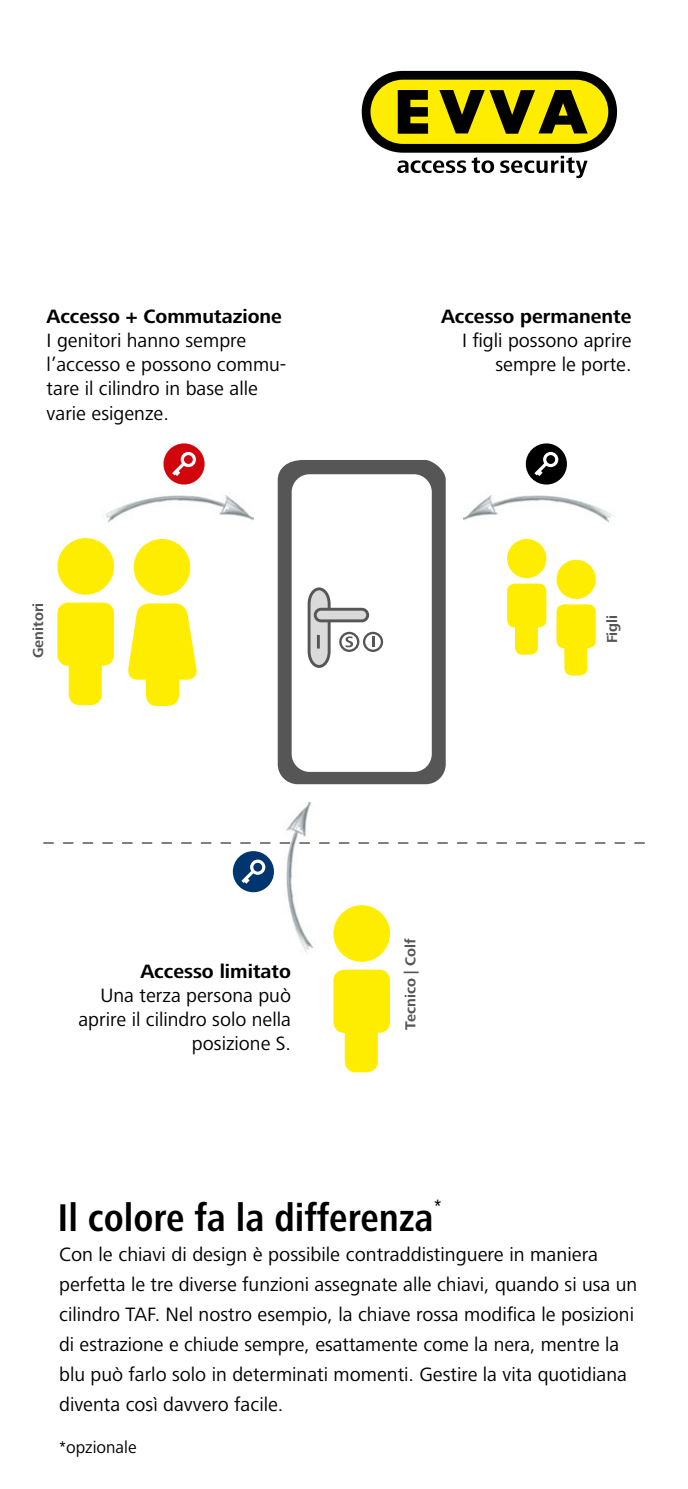
<style>
.page{position:relative;width:688px;height:1489px;background:#fff}
.page>*{position:absolute;margin:0;border:0;box-sizing:border-box;transform-origin:0 0}
.t1{font:700 condensed 40px "Frutiger Next LTCE";color:#000}
.t2{font:20px/24px "Frutiger Next LTCE";color:#000;text-align:right}
.t3{font:700 20px "Frutiger Next LTCE";color:#000}
.t4{font:17.5px "Frutiger Next LTCE";color:#000}
.t5{font:700 15px "Frutiger Next LTCE";color:#565656}
</style>
<div class="page">
<svg style="left:43px;top:842px;width:601px;height:1px"></svg>
<svg style="left:361px;top:71px;width:256px;height:107px"></svg>
<div style="left:233px;top:851px;width:41px;height:41px;background:#003570;border-radius:50%"></div>
<svg style="left:241px;top:859px;width:24px;height:24px"></svg>
<div style="left:525px;top:443px;width:41px;height:41px;background:#000;border-radius:50%"></div>
<svg style="left:534px;top:452px;width:24px;height:24px"></svg>
<div style="left:163px;top:443px;width:41px;height:41px;background:#d1050c;border-radius:50%"></div>
<svg style="left:172px;top:452px;width:24px;height:24px"></svg>
<svg style="left:277px;top:460px;width:168px;height:324px;background:#616161"></svg>
<div style="left:291px;top:474px;width:140px;height:297px;background:#fff;border-radius:18px"></div>
<div style="left:57px;top:538px;width:57px;height:56px;background:#ffed00;border-radius:50%"></div>
<div style="left:57px;top:602px;width:57px;height:63px;background:#ffed00;border-radius:11px"></div>
<div style="left:69px;top:632px;width:33px;height:73px;background:#ffed00;border-radius:11px"></div>
<div style="left:333px;top:905px;width:57px;height:56px;background:#ffed00;border-radius:50%"></div>
<div style="left:333px;top:969px;width:57px;height:63px;background:#ffed00;border-radius:11px"></div>
<div style="left:344px;top:999px;width:33px;height:73px;background:#ffed00;border-radius:11px"></div>
<div style="left:507px;top:539px;width:39px;height:39px;background:#ffed00;border-radius:50%"></div>
<div style="left:507px;top:583px;width:39px;height:44px;background:#ffed00;border-radius:8px"></div>
<div style="left:515px;top:604px;width:22px;height:50px;background:#ffed00;border-radius:8px"></div>
<div style="left:556px;top:559px;width:39px;height:40px;background:#ffed00;border-radius:50%"></div>
<div style="left:556px;top:604px;width:39px;height:44px;background:#ffed00;border-radius:8px"></div>
<div style="left:564px;top:625px;width:23px;height:50px;background:#ffed00;border-radius:8px"></div>
<div style="left:134px;top:539px;width:56px;height:56px;background:#ffed00;border-radius:50%"></div>
<svg style="left:128px;top:603px;width:69px;height:76px"></svg>
<div style="left:146px;top:633px;width:33px;height:73px;background:#ffed00;border-radius:11px"></div>
<img style="left:101px;top:477px;width:152px;height:73px">
<img style="left:268px;top:802px;width:73px;height:152px">
<img style="left:463px;top:477px;width:152px;height:73px">
<svg style="left:363px;top:631px;width:20px;height:21px"></svg>
<svg style="left:365px;top:634px;width:15px;height:15px"></svg>
<svg style="left:307px;top:587px;width:67px;height:81px"></svg>
<p class="t3" style="left:47px;top:305px;width:237px">Accesso + Commutazione</p>
<p class="t2" style="left:47px;top:329px;width:241px;text-align:left">I genitori hanno sempre l’accesso e possono commu&shy;tare il cilindro in base alle varie esigenze.</p>
<p class="t5" style="left:30px;top:658px;width:57px;rotate:-90deg">Genitori</p>
<p class="t3" style="left:140px;top:960px;width:152px">Accesso limitato</p>
<p class="t2" style="left:78px;top:983px;width:214px">Una terza persona può aprire il cilindro solo nella posizione S.</p>
<p class="t3" style="left:441px;top:305px;width:192px">Accesso permanente</p>
<p class="t2" style="left:462px;top:329px;width:171px">I figli possono aprire sempre le porte.</p>
<p class="t5" style="left:603px;top:643px;width:30px;rotate:-90deg">Figli</p>
<p class="t5" style="left:402px;top:1029px;width:92px;rotate:-90deg">Tecnico | Colf</p>
<h1 class="t1" style="left:57px;top:1194px;width:386px">Il colore fa la differenza<sup>*</sup></h1>
<p class="t2" style="left:59px;top:1239px;width:579px;line-height:30px;text-align:left">Con le chiavi di design è possibile contraddistinguere in maniera perfetta le tre diverse funzioni assegnate alle chiavi, quando si usa un cilindro TAF. Nel nostro esempio, la chiave rossa modifica le posizioni di estrazione e chiude sempre, esattamente come la nera, mentre la blu può farlo solo in determinati momenti. Gestire la vita quotidiana diventa così davvero facile.</p>
<p class="t4" style="left:59px;top:1437px;width:79px">*opzionale</p>
</div>
